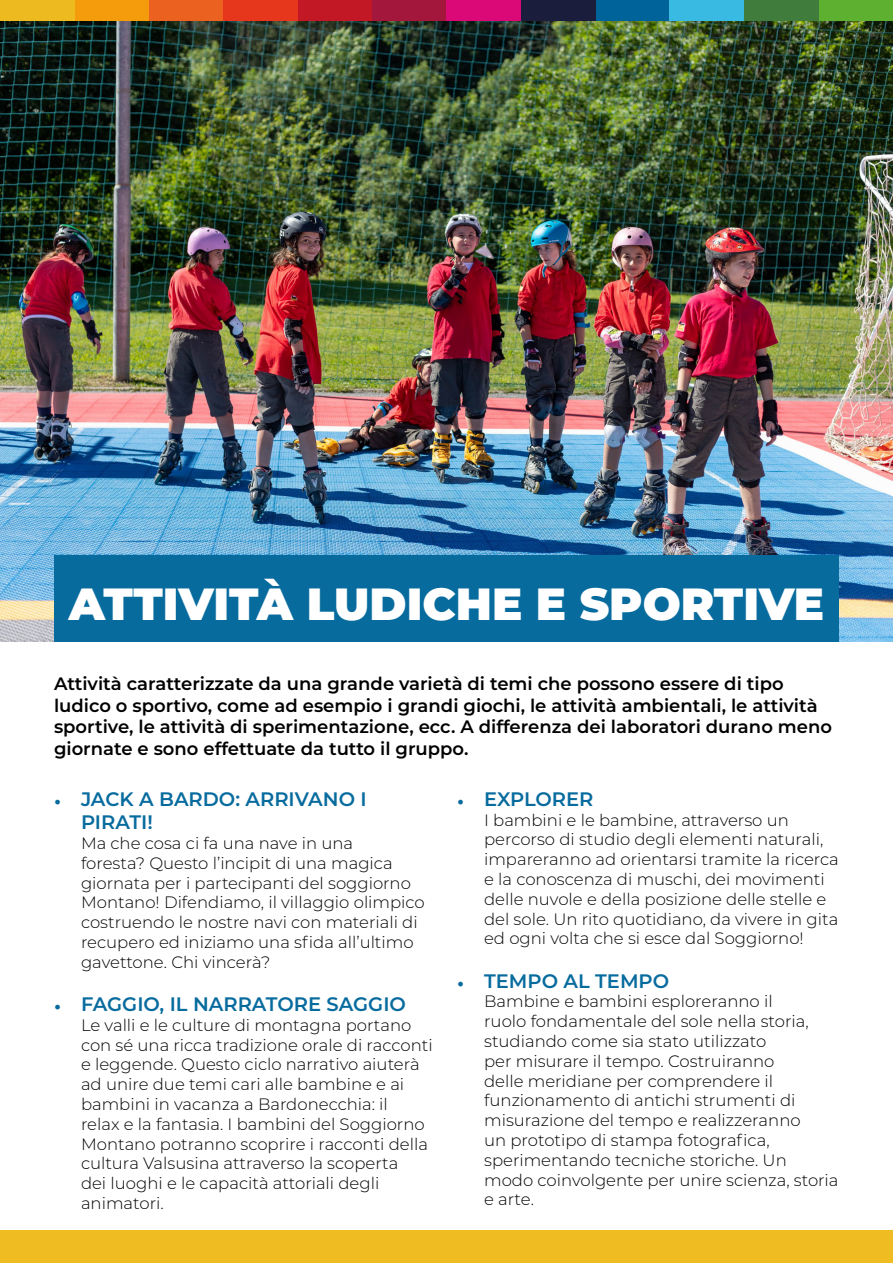
<style>
.page{position:relative;width:893px;height:1263px;background:#fff}
.page>*{position:absolute;margin:0;border:0;box-sizing:border-box;transform-origin:0 0}
.t1{font:900 45px "Montserrat";color:#fff}
.t2{font:600 19.5px/23.4px "Montserrat";color:#076b9e}
.t3{font:600 18px/21.6px "Montserrat";color:#000}
.t4{font:300 16.5px/19.8px "Montserrat";color:#000}
.s1{font-family:"Minion Pro";font-weight:400;font-size:18px}
</style>
<div class="page">
<div style="left:0;top:1230px;width:893px;height:33px;background:#efbc21"></div>
<div style="left:372px;top:0;width:74px;height:21px;background:#a3173d"></div>
<div style="left:819px;top:0;width:74px;height:21px;background:#5eb030"></div>
<div style="left:149px;top:0;width:74px;height:21px;background:#eb611f"></div>
<div style="left:595px;top:0;width:75px;height:21px;background:#006399"></div>
<div style="left:298px;top:0;width:74px;height:21px;background:#c21724"></div>
<div style="left:744px;top:0;width:75px;height:21px;background:#407d3d"></div>
<div style="left:74px;top:0;width:75px;height:21px;background:#f59c0d"></div>
<div style="left:521px;top:0;width:74px;height:21px;background:#1b1d3d"></div>
<div style="left:223px;top:0;width:75px;height:21px;background:#e6361c"></div>
<div style="left:670px;top:0;width:74px;height:21px;background:#38bae3"></div>
<div style="left:0;top:0;width:74px;height:21px;background:#edba1f"></div>
<div style="left:446px;top:0;width:75px;height:21px;background:#db0878"></div>
<img style="left:0;top:21px;width:893px;height:620px">
<div style="left:54px;top:555px;width:785px;height:86px;background:#076b9e"></div>
<h1 class="t1" style="left:69px;top:570px;width:757px">ATTIVITÀ LUDICHE E SPORTIVE</h1>
<p class="t3" style="left:54px;top:672px;width:780px">Attività caratterizzate da una grande varietà di temi che possono essere di tipo ludico o sportivo, come ad esempio i grandi giochi, le attività ambientali, le attività sportive, le attività di sperimentazione, ecc. A differenza dei laboratori durano meno giornate e sono effettuate da tutto il gruppo.</p>
<p class="t2" style="left:81px;top:786px;width:287px;text-indent:-27px"><span class="s1">•</span> JACK A BARDO: ARRIVANO I<br>PIRATI!</p>
<p class="t4" style="left:81px;top:833px;width:345px">Ma che cosa ci fa una nave in una<br>foresta? Questo l’incipit di una magica giornata per i partecipanti del soggiorno Montano! Difendiamo, il villaggio olimpico costruendo le nostre navi con materiali di recupero ed iniziamo una sfida all’ultimo gavettone. Chi vincerà?</p>
<p class="t2" style="left:54px;top:991px;width:353px"><span class="s1">•</span> FAGGIO, IL NARRATORE SAGGIO</p>
<p class="t4" style="left:81px;top:1014px;width:353px">Le valli e le culture di montagna portano con sé una ricca tradizione orale di racconti e leggende. Questo ciclo narrativo aiuterà ad unire due temi cari alle bambine e ai bambini in vacanza a Bardonecchia: il<br>relax e la fantasia. I bambini del Soggiorno Montano potranno scoprire i racconti della cultura Valsusina attraverso la scoperta<br>dei luoghi e le capacità attoriali degli animatori.</p>
<p class="t2" style="left:457px;top:786px;width:138px"><span class="s1">•</span> EXPLORER</p>
<p class="t4" style="left:484px;top:809px;width:356px">I bambini e le bambine, attraverso un percorso di studio degli elementi naturali, impareranno ad orientarsi tramite la ricerca e la conoscenza di muschi, dei movimenti delle nuvole e della posizione delle stelle e del sole. Un rito quotidiano, da vivere in gita ed ogni volta che si esce dal Soggiorno!</p>
<p class="t2" style="left:457px;top:968px;width:214px"><span class="s1">•</span> TEMPO AL TEMPO</p>
<p class="t4" style="left:484px;top:991px;width:356px">Bambine e bambini esploreranno il<br>ruolo fondamentale del sole nella storia, studiando come sia stato utilizzato<br>per misurare il tempo. Costruiranno<br>delle meridiane per comprendere il funzionamento di antichi strumenti di misurazione del tempo e realizzeranno<br>un prototipo di stampa fotografica, sperimentando tecniche storiche. Un modo coinvolgente per unire scienza, storia e arte.</p>
</div>
